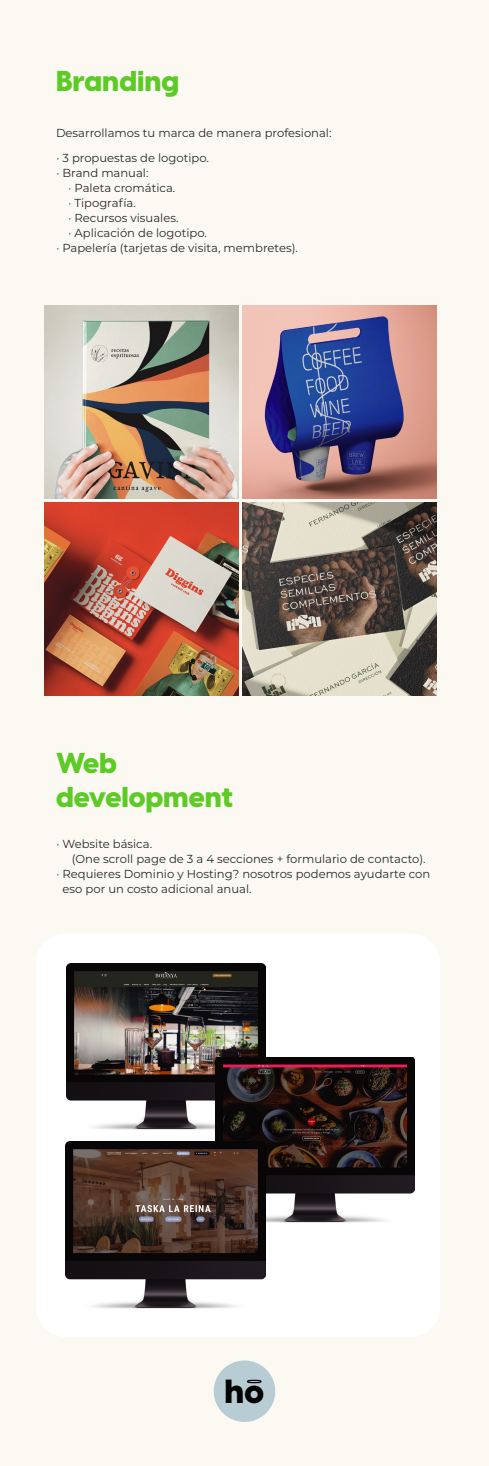
<style>
.page{position:relative;width:489px;height:1466px;background:#fff}
.page>*{position:absolute;margin:0;border:0;box-sizing:border-box;transform-origin:0 0}
.t1{font:800 32.9px "Visby CF";color:#010101}
.t2{font:800 28.3px/34px "Visby CF";color:#5ccb25}
.t3{font:11.6px "Montserrat";color:#282828}
</style>
<div class="page">
<div style="left:0;top:0;width:488px;height:1466px;background:#fcf9f2"></div>
<img style="left:45px;top:305px;width:193px;height:194px">
<img style="left:242px;top:305px;width:194px;height:194px">
<img style="left:45px;top:502px;width:193px;height:194px">
<img style="left:242px;top:502px;width:194px;height:194px">
<div style="left:36px;top:934px;width:404px;height:403px;background:#fff;border-radius:29px"></div>
<img style="left:66px;top:964px;width:199px;height:170px">
<img style="left:216px;top:1057px;width:198px;height:170px">
<img style="left:66px;top:1142px;width:199px;height:167px">
<div style="left:213px;top:1360px;width:62px;height:62px;background:#b8ccd4;border-radius:50%"></div>
<svg style="left:247px;top:1380px;width:14px;height:3px"></svg>
<h2 class="t2" style="left:56px;top:62px;width:125px">Branding</h2>
<p class="t3" style="left:56px;top:125px;width:277px">Desarrollamos tu marca de manera profesional:</p>
<p class="t3" style="left:56px;top:150px;width:154px">· 3 propuestas de logotipo.</p>
<p class="t3" style="left:56px;top:165px;width:93px">· Brand manual:</p>
<p class="t3" style="left:69px;top:180px;width:108px">· Paleta cromática.</p>
<p class="t3" style="left:69px;top:195px;width:69px">· Tipografía.</p>
<p class="t3" style="left:69px;top:210px;width:111px">· Recursos visuales.</p>
<p class="t3" style="left:69px;top:225px;width:140px">· Aplicación de logotipo.</p>
<p class="t3" style="left:56px;top:240px;width:243px">· Papelería (tarjetas de visita, membretes).</p>
<h2 class="t2" style="left:56px;top:744px;width:178px">Web development</h2>
<p class="t3" style="left:56px;top:836px;width:97px">· Website básica.</p>
<p class="t3" style="left:72px;top:851px;width:355px">(One scroll page de 3 a 4 secciones + formulario de contacto).</p>
<p class="t3" style="left:56px;top:866px;width:375px">· Requieres Dominio y Hosting? nosotros podemos ayudarte con</p>
<p class="t3" style="left:62px;top:881px;width:190px">eso por un costo adicional anual.</p>
<h1 class="t1" style="left:224px;top:1365px;width:41px">ho</h1>
</div>
